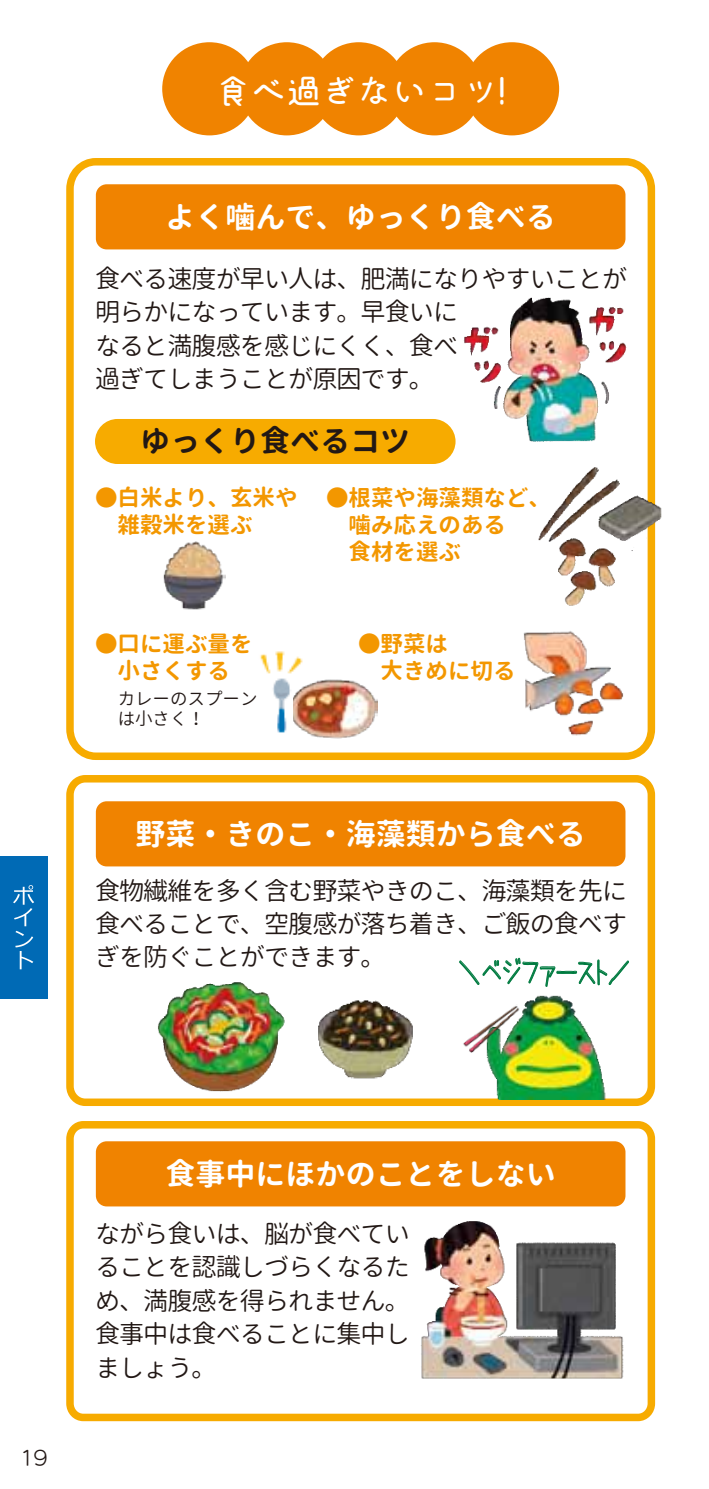
<style>
.page{position:relative;width:709px;height:1489px;background:#fff}
.page>*{position:absolute;margin:0;border:0;box-sizing:border-box;transform-origin:0 0}
.t1{font:34.75px "Mamelon";letter-spacing:.015em;color:#fff}
.t2{font:31.25px "azukifont P";letter-spacing:-.115em;color:#007b40;scale:.72 1}
.t3{font:700 30px "Gen Jyuu Gothic";color:#fff}
.t4{font:700 30px "Gen Jyuu Gothic";color:#221815}
.t5{font:25.25px/33.5px "Gen Jyuu Gothic";letter-spacing:-.04em;color:#221815;text-align:justify}
.t6{font:700 22.5px/27px "Gen Jyuu Gothic";color:#f39700}
.t7{font:19px "UD Marugo Large Pro M";color:#221815}
.t8{font:17.5px/20.5px "Gen Jyuu Gothic";color:#221815}
</style>
<div class="page">
<div style="left:0;top:856px;width:47px;height:142px;background:#006ab5"></div>
<svg style="left:13px;top:885px;width:21px;height:84px"></svg>
<div style="left:66px;top:158px;width:589px;height:602px;border:8px solid #f7ab00;border-radius:26px"></div>
<div style="left:311px;top:42px;width:95px;height:93px;background:#f08300;border-radius:50%"></div>
<div style="left:465px;top:42px;width:94px;height:93px;background:#f08300;border-radius:50%"></div>
<div style="left:387px;top:42px;width:95px;height:93px;background:#f08300;border-radius:50%"></div>
<div style="left:240px;top:42px;width:94px;height:93px;background:#f08300;border-radius:50%"></div>
<div style="left:162px;top:42px;width:95px;height:93px;background:#f08300;border-radius:50%"></div>
<div style="left:96px;top:1141px;width:529px;height:65px;background:#f08300;border-radius:11px"></div>
<div style="left:66px;top:1120px;width:589px;height:300px;border:8px solid #f7ab00;border-radius:14px"></div>
<img style="left:421px;top:1221px;width:203px;height:158px">
<div style="left:96px;top:184px;width:529px;height:65px;background:#f08300;border-radius:11px"></div>
<img style="left:464px;top:297px;width:163px;height:145px">
<div style="left:96px;top:801px;width:529px;height:65px;background:#f08300;border-radius:11px"></div>
<div style="left:66px;top:775px;width:589px;height:330px;border:8px solid #f7ab00;border-radius:16px"></div>
<img style="left:152px;top:982px;width:135px;height:120px">
<img style="left:318px;top:1000px;width:95px;height:79px">
<img style="left:475px;top:997px;width:144px;height:101px">
<svg style="left:459px;top:957px;width:170px;height:40px"></svg>
<img style="left:459px;top:996px;width:62px;height:62px">
<div style="left:95px;top:419px;width:360px;height:45px;background:#f7ab00;border-radius:22px"></div>
<img style="left:523px;top:631px;width:101px;height:105px">
<img style="left:538px;top:462px;width:124px;height:146px">
<img style="left:163px;top:541px;width:63px;height:69px">
<img style="left:293px;top:679px;width:84px;height:60px">
<img style="left:273px;top:678px;width:18px;height:55px">
<img style="left:260px;top:651px;width:43px;height:23px">
<p class="t1" style="left:215px;top:69px;width:291px">食べ過ぎないコツ!</p>
<p class="t3" style="left:166px;top:195px;width:391px">よく噛んで、ゆっくり食べる</p>
<p class="t5" style="left:95px;top:261px;width:534px;text-align:left">食べる速度が早い人は、肥満になりやすいことが明らかになっています。早食いに<br>なると満腹感を感じにくく、食べ<br>過ぎてしまうことが原因です。</p>
<p class="t4" style="left:140px;top:419px;width:272px">ゆっくり食べるコツ</p>
<p class="t6" style="left:326px;top:483px;width:226px">●根菜や海藻類など、　噛み応えのある<br>　食材を選ぶ</p>
<p class="t6" style="left:95px;top:483px;width:204px">●白米より、玄米や　雑穀米を選ぶ</p>
<p class="t6" style="left:95px;top:629px;width:159px">●口に運ぶ量を　小さくする</p>
<p class="t8" style="left:118px;top:687px;width:141px">カレーのスプーンは小さく！</p>
<p class="t6" style="left:358px;top:629px;width:159px">●野菜は<br>　大きめに切る</p>
<p class="t3" style="left:136px;top:812px;width:451px">野菜・きのこ・海藻類から食べる</p>
<p class="t5" style="left:95px;top:873px;width:534px">食物繊維を多く含む野菜やきのこ、海藻類を先に食べることで、空腹感が落ち着き、ご飯の食べすぎを防ぐことができます。</p>
<p class="t2" style="left:458px;top:956px;width:240px">＼ベジファースト／</p>
<p class="t7" style="left:20px;top:1440px;width:29px">19</p>
<p class="t3" style="left:166px;top:1152px;width:392px">食事中にほかのことをしない</p>
<p class="t5" style="left:95px;top:1216px;width:316px">ながら食いは、脳が食べていることを認識しづらくなるため、満腹感を得られません。食事中は食べることに集中しましょう。</p>
</div>
